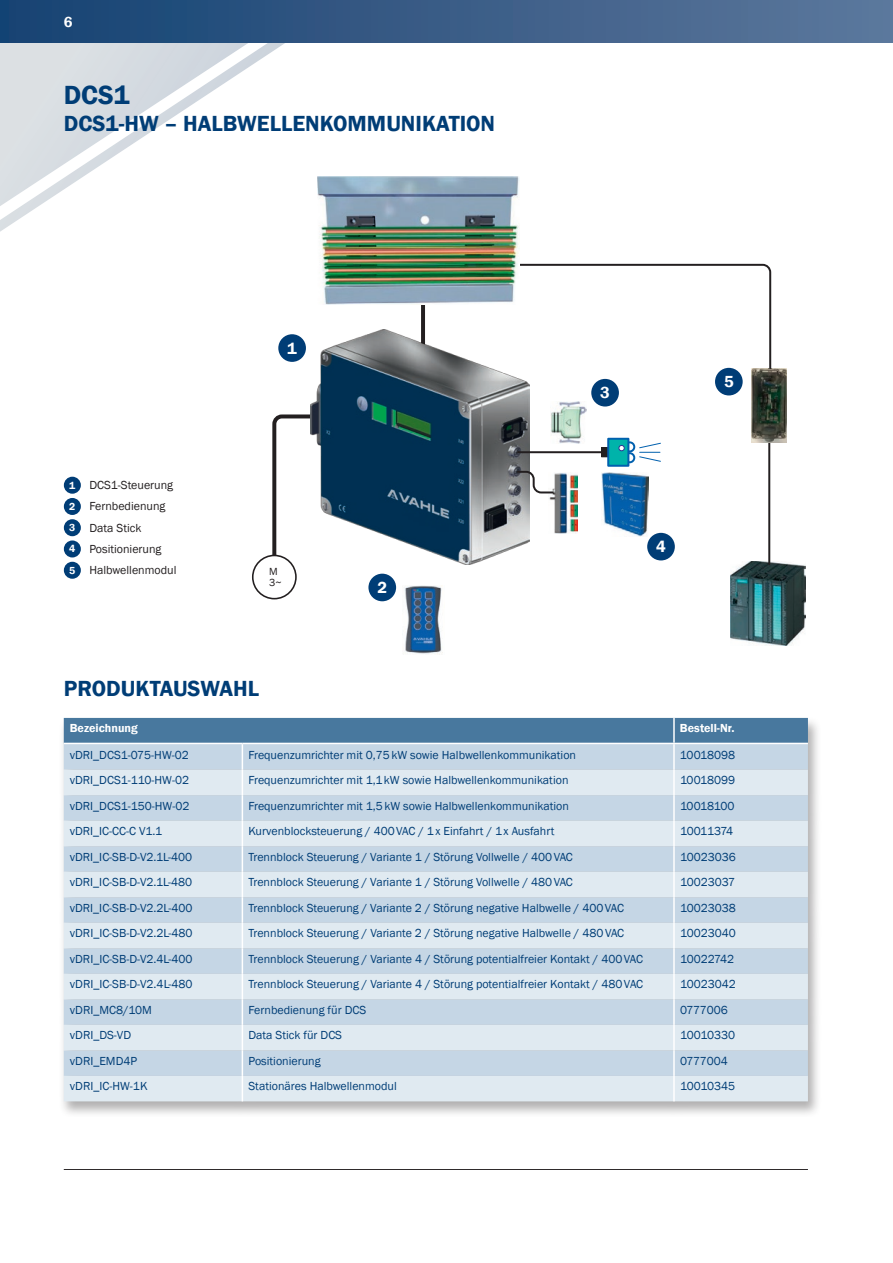
<style>
.page{position:relative;width:893px;height:1263px;background:#fff}
.page>*{position:absolute;margin:0;border:0;box-sizing:border-box;transform-origin:0 0}
.t1{font:600 27px "Franklin Gothic";color:#003d76}
.t2{font:600 22.5px "Franklin Gothic";color:#003d76}
.t3{font:600 16.5px "Franklin Gothic";color:#fff}
.t4{font:600 15px "Franklin Gothic";color:#fff}
.t5{font:12px "Franklin Gothic";color:#003d76}
.t6{font:12px/21.3px "Franklin Gothic";color:#231f20}
.t7{font:600 12px "Franklin Gothic";color:#fff}
.t8{font:12px "Franklin Gothic";letter-spacing:-.03em;color:#003d76}
.t9{font:10.65px/10.6px "Franklin Gothic";color:#231f20}
.s1{font-weight:600;font-size:10.5px;color:#fff}
</style>
<div class="page">
<svg style="left:0;top:43px;width:333px;height:172px"></svg>
<div style="left:0;top:0;width:893px;height:43px;background:linear-gradient(to right,#154272,#5d789c)"></div>
<hr style="left:64px;top:1169px;width:744px;height:1px;background:#231f20">
<div style="left:59px;top:716px;width:762px;height:402px;background:#231f20;opacity:.35"></div>
<svg style="left:64px;top:718px;width:744px;height:383px;background:#c9d9e5"></svg>
<hr style="left:673px;top:1076px;width:2px;height:25px;background:#fff">
<div style="left:64px;top:477px;width:17px;height:17px;background:#003d76;border-radius:50%"></div>
<div style="left:64px;top:498px;width:17px;height:17px;background:#003d76;border-radius:50%"></div>
<div style="left:64px;top:519px;width:17px;height:17px;background:#003d76;border-radius:50%"></div>
<div style="left:64px;top:540px;width:17px;height:17px;background:#003d76;border-radius:50%"></div>
<div style="left:64px;top:562px;width:17px;height:17px;background:#003d76;border-radius:50%"></div>
<hr style="left:421px;top:302px;width:4px;height:58px;background:#231f20">
<div style="left:252px;top:555px;width:45px;height:44px;border:2px solid #231f20;border-radius:50%"></div>
<svg style="left:270px;top:414px;width:40px;height:145px"></svg>
<img style="left:404px;top:586px;width:39px;height:68px">
<img style="left:730px;top:562px;width:76px;height:84px">
<hr style="left:768px;top:440px;width:2px;height:124px;background:#231f20">
<img style="left:752px;top:368px;width:35px;height:74px">
<svg style="left:520px;top:263px;width:252px;height:107px"></svg>
<img style="left:317px;top:177px;width:203px;height:127px">
<img style="left:310px;top:330px;width:219px;height:235px">
<img style="left:549px;top:473px;width:29px;height:61px">
<img style="left:601px;top:473px;width:48px;height:63px">
<div style="left:602px;top:448px;width:11px;height:9px;background:#231f20"></div>
<div style="left:601px;top:447px;width:13px;height:10px;border:1px solid #231f20"></div>
<div style="left:624px;top:452px;width:11px;height:11px;border:2px solid #0160ae;border-radius:50%"></div>
<div style="left:624px;top:441px;width:11px;height:11px;border:2px solid #0160ae;border-radius:50%"></div>
<div style="left:608px;top:439px;width:20px;height:27px;background:#00b3aa"></div>
<div style="left:607px;top:438px;width:22px;height:29px;border:2px solid #0160ae"></div>
<div style="left:618px;top:445px;width:7px;height:6px;border:1px solid #2c3594;border-radius:50%"></div>
<svg style="left:639px;top:442px;width:22px;height:20px"></svg>
<hr style="left:518px;top:451px;width:84px;height:2px;background:#231f20">
<img style="left:551px;top:402px;width:36px;height:41px">
<svg style="left:516px;top:470px;width:38px;height:24px"></svg>
<div style="left:278px;top:334px;width:28px;height:28px;background:#003d76;border-radius:50%"></div>
<div style="left:368px;top:574px;width:28px;height:27px;background:#003d76;border-radius:50%"></div>
<div style="left:647px;top:533px;width:28px;height:27px;background:#003d76;border-radius:50%"></div>
<div style="left:591px;top:379px;width:28px;height:27px;background:#003d76;border-radius:50%"></div>
<div style="left:715px;top:368px;width:28px;height:27px;background:#003d76;border-radius:50%"></div>
<p class="t4" style="left:64px;top:12px;width:10px">6</p>
<h1 class="t1" style="left:64px;top:78px;width:67px">DCS1</h1>
<h2 class="t2" style="left:64px;top:110px;width:433px">DCS1-HW – HALBWELLENKOMMUNIKATION</h2>
<h3 class="t3" style="left:287px;top:338px;width:11px">1</h3>
<p class="t6" style="left:69px;top:475px;width:109px"><span class="s1">1</span> DCS1-Steuerung<br><span class="s1">2</span> Fernbedienung<br><span class="s1">3</span> Data Stick<br><span class="s1">4</span> Positionierung<br><span class="s1">5</span> Halbwellenmodul</p>
<p class="t9" style="left:269px;top:566px;width:14px">M<br>3~</p>
<h2 class="t2" style="left:64px;top:675px;width:197px">PRODUKTAUSWAHL</h2>
<h3 class="t3" style="left:377px;top:577px;width:11px">2</h3>
<h3 class="t3" style="left:600px;top:382px;width:11px">3</h3>
<h3 class="t3" style="left:656px;top:536px;width:11px">4</h3>
<h3 class="t3" style="left:724px;top:371px;width:11px">5</h3>
<p class="t7" style="left:70px;top:721px;width:70px">Bezeichnung</p>
<p class="t7" style="left:680px;top:721px;width:56px">Bestell-Nr.</p>
<p class="t5" style="left:70px;top:747px;width:121px">vDRI_DCS1-075-HW-02</p>
<p class="t5" style="left:248px;top:747px;width:329px">Frequenzumrichter mit 0,75kW sowie Halbwellenkommunikation</p>
<p class="t5" style="left:680px;top:747px;width:57px">10018098</p>
<p class="t5" style="left:70px;top:773px;width:121px">vDRI_DCS1-110-HW-02</p>
<p class="t5" style="left:248px;top:773px;width:322px">Frequenzumrichter mit 1,1kW sowie Halbwellenkommunikation</p>
<p class="t5" style="left:680px;top:773px;width:57px">10018099</p>
<p class="t5" style="left:70px;top:798px;width:121px">vDRI_DCS1-150-HW-02</p>
<p class="t5" style="left:248px;top:798px;width:322px">Frequenzumrichter mit 1,5kW sowie Halbwellenkommunikation</p>
<p class="t8" style="left:680px;top:798px;width:56px">10018100</p>
<p class="t5" style="left:70px;top:824px;width:94px">vDRI_IC-CC-C V1.1</p>
<p class="t5" style="left:248px;top:824px;width:307px">Kurvenblocksteuerung / 400VAC / 1x Einfahrt / 1x Ausfahrt</p>
<p class="t8" style="left:680px;top:824px;width:55px">10011374</p>
<p class="t5" style="left:70px;top:849px;width:124px">vDRI_IC-SB-D-V2.1L-400</p>
<p class="t5" style="left:248px;top:849px;width:326px">Trennblock Steuerung / Variante 1 / Störung Vollwelle / 400VAC</p>
<p class="t5" style="left:680px;top:849px;width:57px">10023036</p>
<p class="t5" style="left:70px;top:875px;width:124px">vDRI_IC-SB-D-V2.1L-480</p>
<p class="t5" style="left:248px;top:875px;width:326px">Trennblock Steuerung / Variante 1 / Störung Vollwelle / 480VAC</p>
<p class="t5" style="left:680px;top:875px;width:57px">10023037</p>
<p class="t5" style="left:70px;top:900px;width:124px">vDRI_IC-SB-D-V2.2L-400</p>
<p class="t5" style="left:248px;top:900px;width:377px">Trennblock Steuerung / Variante 2 / Störung negative Halbwelle / 400VAC</p>
<p class="t5" style="left:680px;top:900px;width:57px">10023038</p>
<p class="t5" style="left:70px;top:926px;width:124px">vDRI_IC-SB-D-V2.2L-480</p>
<p class="t5" style="left:248px;top:926px;width:377px">Trennblock Steuerung / Variante 2 / Störung negative Halbwelle / 480VAC</p>
<p class="t5" style="left:680px;top:926px;width:57px">10023040</p>
<p class="t5" style="left:70px;top:951px;width:124px">vDRI_IC-SB-D-V2.4L-400</p>
<p class="t5" style="left:248px;top:951px;width:396px">Trennblock Steuerung / Variante 4 / Störung potentialfreier Kontakt / 400VAC</p>
<p class="t5" style="left:680px;top:951px;width:56px">10022742</p>
<p class="t5" style="left:70px;top:977px;width:124px">vDRI_IC-SB-D-V2.4L-480</p>
<p class="t5" style="left:248px;top:977px;width:396px">Trennblock Steuerung / Variante 4 / Störung potentialfreier Kontakt / 480VAC</p>
<p class="t5" style="left:680px;top:977px;width:57px">10023042</p>
<p class="t5" style="left:70px;top:1002px;width:84px">vDRI_MC8/10M</p>
<p class="t5" style="left:248px;top:1002px;width:119px">Fernbedienung für DCS</p>
<p class="t5" style="left:680px;top:1002px;width:49px">0777006</p>
<p class="t5" style="left:70px;top:1028px;width:63px">vDRI_DS-VD</p>
<p class="t5" style="left:248px;top:1028px;width:95px">Data Stick für DCS</p>
<p class="t5" style="left:680px;top:1028px;width:57px">10010330</p>
<p class="t5" style="left:70px;top:1053px;width:69px">vDRI_EMD4P</p>
<p class="t5" style="left:248px;top:1053px;width:74px">Positionierung</p>
<p class="t5" style="left:680px;top:1053px;width:49px">0777004</p>
<p class="t5" style="left:70px;top:1079px;width:79px">vDRI_IC-HW-1K</p>
<p class="t5" style="left:248px;top:1079px;width:150px">Stationäres Halbwellenmodul</p>
<p class="t5" style="left:680px;top:1079px;width:57px">10010345</p>
</div>
